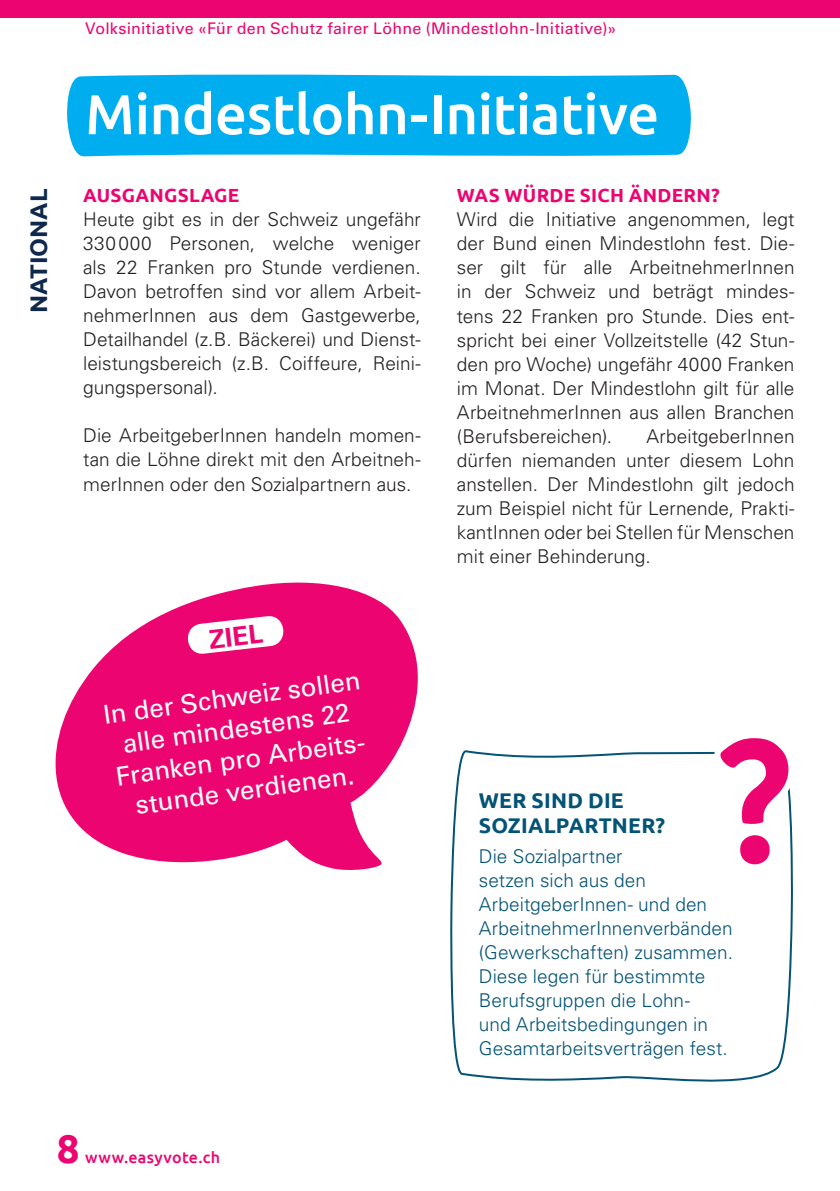
<style>
.page{position:relative;width:840px;height:1191px;background:#fff}
.page>*{position:absolute;margin:0;border:0;box-sizing:border-box;transform-origin:0 0}
.t1{font:500 56px "Ubuntu";letter-spacing:-.005em;color:#fff}
.t2{font:700 40px "Ubuntu";color:#ec0570}
.t3{font:26px/31.2px "Univers LT Std";color:#fff;text-align:center}
.t4{font:700 26px "Univers LT Std";color:#ec0570}
.t5{font:700 24px "Ubuntu";letter-spacing:.005em;color:#0e294d}
.t6{font:700 21.2px/25.4px "Ubuntu";letter-spacing:.01em;color:#035376}
.t7{font:300 19px/24px "Univers LT Std";color:#231f20;text-align:justify}
.t8{font:300 19px/24px "Univers LT Std";color:#035376}
.t9{font:700 19px "Ubuntu";letter-spacing:.015em;color:#ec0570}
.t10{font:16px "Univers LT Std";letter-spacing:.015em;color:#ec0570}
.t11{font:500 16px "Ubuntu";letter-spacing:.02em;color:#ec0570}
</style>
<div class="page">
<div style="left:0;top:0;width:839px;height:18px;background:#ec0570"></div>
<div style="left:67px;top:74px;width:624px;height:83px;background:#00aeef"></div>
<svg style="left:56px;top:582px;width:361px;height:288px;fill:#ec0570"></svg>
<svg style="left:181px;top:614px;width:108px;height:42px"></svg>
<svg style="left:450px;top:750px;width:341px;height:332px"></svg>
<svg style="left:716px;top:738px;width:77px;height:136px"></svg>
<p class="t5" style="left:24px;top:313px;width:126px;rotate:-90deg">NATIONAL</p>
<p class="t10" style="left:85px;top:19px;width:532px">Volksinitiative «Für den Schutz fairer Löhne (Mindestlohn-Initiative)»</p>
<h1 class="t1" style="left:85px;top:79px;width:575px">Mindestlohn-Initiative</h1>
<p class="t9" style="left:83px;top:184px;width:158px">AUSGANGSLAGE</p>
<p class="t7" style="left:83px;top:208px;width:339px">Heute gibt es in der Schweiz ungefähr 330 000 Personen, welche weniger als 22 Franken pro Stunde verdienen.<br>Davon betroffen sind vor allem Arbeit&shy;nehmerInnen aus dem Gastgewerbe, Detailhandel (z.B. Bäckerei) und Dienst&shy;leistungsbereich (z.B. Coiffeure, Reini&shy;gungspersonal).</p>
<p class="t7" style="left:83px;top:424px;width:339px">Die ArbeitgeberInnen handeln momen&shy;tan die Löhne direkt mit den Arbeitneh&shy;merInnen oder den Sozialpartnern aus.</p>
<h3 class="t4" style="left:207px;top:624px;width:55px;rotate:-6deg">ZIEL</h3>
<h3 class="t3" style="left:101px;top:700px;width:261px;rotate:-8deg">In der Schweiz sollen alle mindestens 22<br>Franken pro Arbeits&shy;stunde verdienen.</h3>
<p class="t9" style="left:456px;top:184px;width:264px">WAS WÜRDE SICH ÄNDERN?</p>
<p class="t7" style="left:456px;top:208px;width:339px">Wird die Initiative angenommen, legt der Bund einen Mindestlohn fest. Die&shy;ser gilt für alle ArbeitnehmerInnen in der Schweiz und beträgt mindes&shy;tens 22 Franken pro Stunde. Dies ent&shy;spricht bei einer Vollzeitstelle (42 Stun&shy;den pro Woche) ungefähr 4000 Franken im Monat. Der Mindestlohn gilt für alle ArbeitnehmerInnen aus allen Branchen (Berufsbereichen).</p>
<p class="t7" style="left:456px;top:424px;width:339px;text-indent:189px">ArbeitgeberInnen dürfen niemanden unter diesem Lohn anstellen. Der Mindestlohn gilt jedoch zum Beispiel nicht für Lernende, Prakti&shy;kantInnen oder bei Stellen für Menschen mit einer Behinderung.</p>
<p class="t6" style="left:478px;top:787px;width:188px">WER SIND DIE<br>SOZIALPARTNER?</p>
<p class="t8" style="left:478px;top:844px;width:255px">Die Sozialpartner<br>setzen sich aus den<br>ArbeitgeberInnen- und den<br>ArbeitnehmerInnenverbänden (Gewerkschaften) zusammen.<br>Diese legen für bestimmte<br>Berufsgruppen die Lohn-<br>und Arbeitsbedingungen in<br>Gesamtarbeitsverträgen fest.</p>
<h2 class="t2" style="left:57px;top:1124px;width:24px">8</h2>
<p class="t11" style="left:85px;top:1147px;width:136px">www.easyvote.ch</p>
</div>
